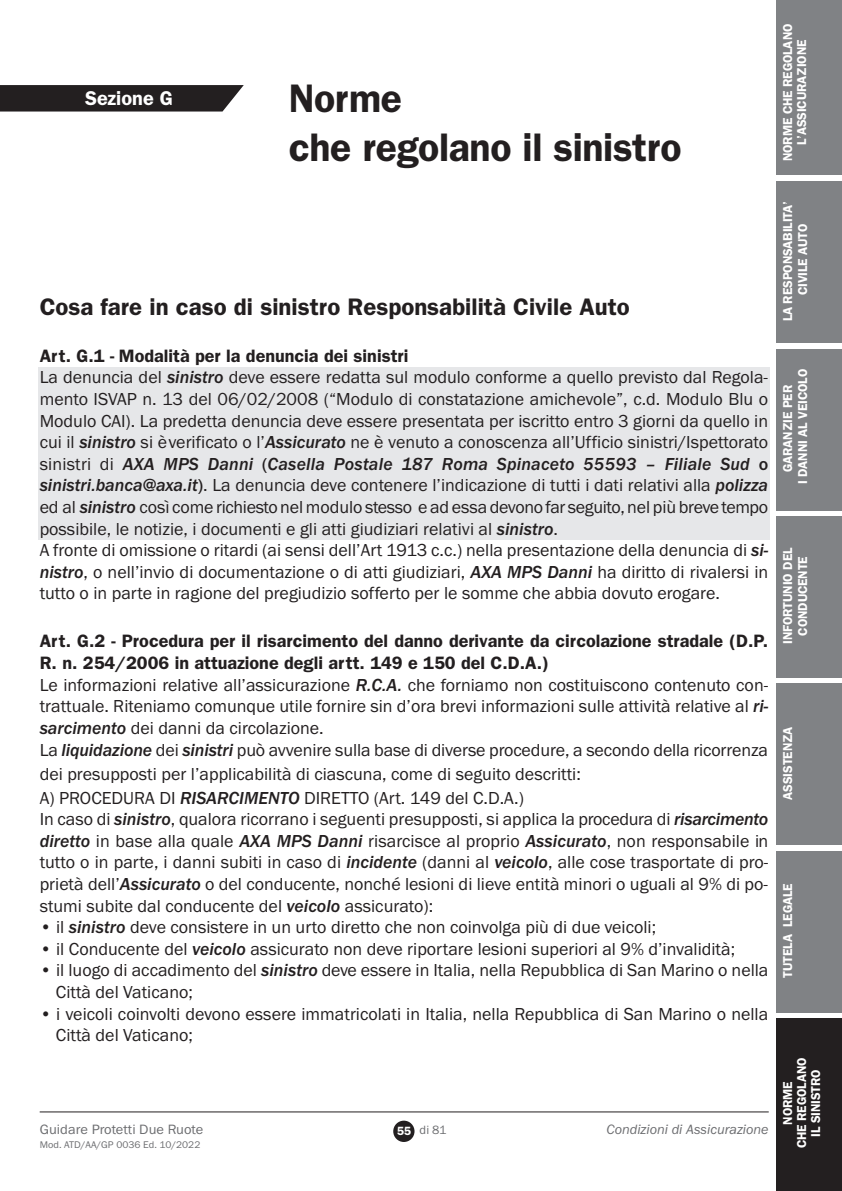
<style>
.page{position:relative;width:842px;height:1191px;background:#fff}
.page>*{position:absolute;margin:0;border:0;box-sizing:border-box;transform-origin:0 0}
.t1{font:600 40px/48px "Franklin Gothic";letter-spacing:-.01em;color:#231f20}
.t2{font:600 24px "Franklin Gothic";color:#231f20}
.t3{font:600 20px "Franklin Gothic";color:#fff}
.t4{font:18px/21.6px "Franklin Gothic";color:#231f20}
.t5{font:italic 14px "Franklin Gothic";color:#6c6d70}
.t6{font:14px "Franklin Gothic";color:#6c6d70}
.t7{font:600 13px/14px "Franklin Gothic";letter-spacing:-.01em;color:#fff;text-align:center}
.t8{font:12.4px "Franklin Gothic";color:#6c6d70}
.t9{font:10px "Franklin Gothic";letter-spacing:.005em;color:#6c6d70}
.s1{font-weight:600}
.s2{font-weight:500;font-style:italic}
.s3{font-weight:500}
.s4{font-weight:600;font-size:12px;color:#fff}
</style>
<div class="page">
<div style="left:38px;top:367px;width:732px;height:173px;background:#e6e7e9"></div>
<hr style="left:40px;top:1111px;width:729px;height:1px;background:#231f20">
<div style="left:393px;top:1120px;width:21px;height:22px;background:#231f20;border-radius:50%"></div>
<svg style="left:0;top:85px;width:244px;height:26px"></svg>
<div style="left:777px;top:0;width:65px;height:175px;background:#808285"></div>
<div style="left:777px;top:181px;width:65px;height:162px;background:#808285"></div>
<div style="left:777px;top:349px;width:65px;height:161px;background:#808285"></div>
<div style="left:777px;top:516px;width:65px;height:161px;background:#808285"></div>
<div style="left:777px;top:683px;width:65px;height:162px;background:#808285"></div>
<div style="left:777px;top:850px;width:65px;height:162px;background:#808285"></div>
<div style="left:777px;top:1018px;width:65px;height:173px;background:#231f20"></div>
<p class="t3" style="left:85px;top:86px;width:90px">Sezione G</p>
<h1 class="t1" style="left:289px;top:75px;width:394px">Norme<br>che regolano il sinistro</h1>
<h2 class="t2" style="left:40px;top:293px;width:592px">Cosa fare in caso di sinistro Responsabilità Civile Auto</h2>
<p class="t4" style="left:40px;top:345px;width:730px"><span class="s1">Art. G.1 - Modalità per la denuncia dei sinistri<br></span>La denuncia del <span class="s2">sinistro</span> deve essere redatta sul modulo conforme a quello previsto dal Regola&shy;mento ISVAP n. 13 del 06/02/2008 (“Modulo di constatazione amichevole”, c.d. Modulo Blu o Modulo CAI). La predetta denuncia deve essere presentata per iscritto entro 3 giorni da quello in cui il <span class="s2">sinistro</span> si èverificato o l’<span class="s2">Assicurato</span> ne è venuto a conoscenza all’Ufficio sinistri/Ispettorato sinistri di <span class="s2">AXA MPS Danni</span> <span class="s3">(</span><span class="s2">Casella Postale 187 Roma Spinaceto 55593 – Filiale Sud</span> <span class="s3">o </span><span class="s2">sinistri.banca@axa.it</span><span class="s3">)</span>. La denuncia deve contenere l’indicazione di tutti i dati relativi alla <span class="s2">polizza </span>ed al <span class="s2">sinistro</span> così come richiesto nel modulo stesso e ad essa devono far seguito, nel più breve tempo possibile, le notizie, i documenti e gli atti giudiziari relativi al <span class="s2">sinistro</span>.<br>A fronte di omissione o ritardi (ai sensi dell’Art 1913 c.c.) nella presentazione della denuncia di <span class="s2">si&shy;nistro</span>, o nell’invio di documentazione o di atti giudiziari, <span class="s2">AXA MPS Danni</span> ha diritto di rivalersi in tutto o in parte in ragione del pregiudizio sofferto per le somme che abbia dovuto erogare.</p>
<p class="t4" style="left:40px;top:630px;width:730px"><span class="s1">Art. G.2 - Procedura per il risarcimento del danno derivante da circolazione stradale (D.P.<br>R. n. 254/2006 in attuazione degli artt. 149 e 150 del C.D.A.)<br></span>Le informazioni relative all’assicurazione <span class="s2">R.C.A.</span> che forniamo non costituiscono contenuto con&shy;trattuale. Riteniamo comunque utile fornire sin d’ora brevi informazioni sulle attività relative al <span class="s2">ri&shy;sarcimento</span> dei danni da circolazione.<br>La <span class="s2">liquidazione</span> dei <span class="s2">sinistri</span> può avvenire sulla base di diverse procedure, a secondo della ricorrenza</p>
<p class="t4" style="left:40px;top:762px;width:543px;line-height:23.6px">dei presupposti per l’applicabilità di ciascuna, come di seguito descritti:<br>A) PROCEDURA DI <span class="s2">RISARCIMENTO</span> DIRETTO (Art. 149 del C.D.A.)</p>
<p class="t4" style="left:40px;top:808px;width:730px;text-align:justify">In caso di <span class="s2">sinistro</span>, qualora ricorrano i seguenti presupposti, si applica la procedura di <span class="s2">risarcimento diretto</span> in base alla quale <span class="s2">AXA MPS Danni</span> risarcisce al proprio <span class="s2">Assicurato</span>, non responsabile in tutto o in parte, i danni subiti in caso di <span class="s2">incidente</span> (danni al <span class="s2">veicolo</span>, alle cose trasportate di pro&shy;prietà dell’<span class="s2">Assicurato</span> o del conducente, nonché lesioni di lieve entità minori o uguali al 9% di po&shy;stumi subite dal conducente del <span class="s2">veicolo</span> assicurato):</p>
<p class="t4" style="left:40px;top:916px;width:618px">• il <span class="s2">sinistro</span> deve consistere in un urto diretto che non coinvolga più di due veicoli;</p>
<p class="t4" style="left:40px;top:937px;width:697px">• il Conducente del <span class="s2">veicolo</span> assicurato non deve riportare lesioni superiori al 9% d’invalidità;</p>
<p class="t4" style="left:56px;top:959px;width:714px;text-indent:-16px">• il luogo di accadimento del <span class="s2">sinistro</span> deve essere in Italia, nella Repubblica di San Marino o nella<br>Città del Vaticano;</p>
<p class="t4" style="left:56px;top:1002px;width:714px;text-indent:-16px">• i veicoli coinvolti devono essere immatricolati in Italia, nella Repubblica di San Marino o nella<br>Città del Vaticano;</p>
<p class="t6" style="left:40px;top:1121px;width:165px">Guidare Protetti Due Ruote</p>
<p class="t5" style="left:606px;top:1120px;width:164px">Condizioni di Assicurazione</p>
<p class="t9" style="left:40px;top:1138px;width:162px">Mod. ATD/AA/GP 0036 Ed. 10/2022</p>
<p class="t8" style="left:397px;top:1123px;width:51px"><span class="s4">55</span> di 81</p>
<p class="t7" style="left:781px;top:161px;width:139px;rotate:-90deg">NORME CHE REGOLANO<br>L’ASSICURAZIONE</p>
<p class="t7" style="left:780px;top:321px;width:122px;line-height:14.8px;rotate:-90deg">LA RESPONSABILITA’<br>CIVILE AUTO</p>
<p class="t7" style="left:780px;top:484px;width:117px;line-height:14.8px;rotate:-90deg">GARANZIE PER<br>I DANNI AL VEICOLO</p>
<p class="t7" style="left:780px;top:644px;width:98px;line-height:14.8px;rotate:-90deg">INFORTUNIO DEL<br>CONDUCENTE</p>
<p class="t7" style="left:781px;top:799px;width:75px;rotate:-90deg">ASSISTENZA</p>
<p class="t7" style="left:781px;top:977px;width:96px;rotate:-90deg">TUTELA LEGALE</p>
<p class="t7" style="left:781px;top:1148px;width:92px;rotate:-90deg">NORME<br>CHE REGOLANO<br>IL SINISTRO</p>
</div>
